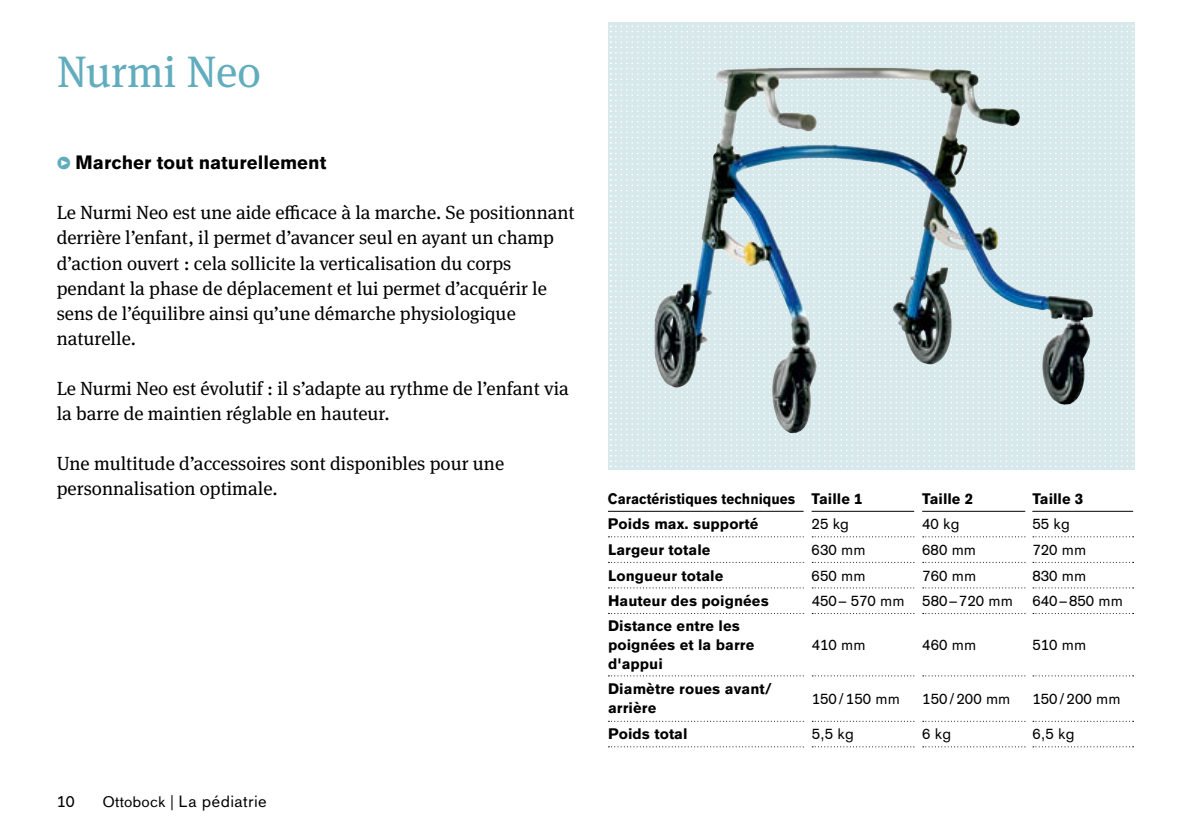
<style>
.page{position:relative;width:1191px;height:840px;background:#fff}
.page>*{position:absolute;margin:0;border:0;box-sizing:border-box;transform-origin:0 0}
.t1{font:44px "OBO Serif";color:#61acbd}
.t2{font:19px/25px "OBO Serif";color:#000}
.t3{font:700 19px "OBO Sans";color:#000}
.t4{font:16px "OBO Sans";letter-spacing:.02em;color:#000}
.t5{font:700 15px/19px "OBO Sans";letter-spacing:.005em;color:#000}
.t6{font:15px "OBO Sans";letter-spacing:.005em;color:#000}
.t7{font:700 15px "OBO Sans";letter-spacing:.005em;color:#000;scale:.92 1}
.s1{font-family:"OBO Serif";font-weight:400;font-size:17px;color:#61acbd}
.s2{font-size:15px}
</style>
<div class="page">
<svg style="left:610px;top:25px;width:524px;height:445px;background:#c9dadd"></svg>
<img style="left:654px;top:67px;width:199px;height:320px">
<svg style="left:608px;top:536px;width:195px;height:1px"></svg>
<svg style="left:812px;top:536px;width:102px;height:1px"></svg>
<svg style="left:922px;top:536px;width:103px;height:1px"></svg>
<svg style="left:1032px;top:536px;width:101px;height:1px"></svg>
<svg style="left:608px;top:561px;width:186px;height:1px"></svg>
<svg style="left:812px;top:561px;width:96px;height:1px"></svg>
<svg style="left:923px;top:561px;width:96px;height:1px"></svg>
<svg style="left:1033px;top:561px;width:100px;height:1px"></svg>
<svg style="left:608px;top:587px;width:195px;height:1px"></svg>
<svg style="left:812px;top:587px;width:102px;height:1px"></svg>
<svg style="left:922px;top:587px;width:103px;height:1px"></svg>
<svg style="left:1032px;top:587px;width:101px;height:1px"></svg>
<svg style="left:608px;top:675px;width:195px;height:1px"></svg>
<svg style="left:812px;top:675px;width:102px;height:1px"></svg>
<svg style="left:922px;top:675px;width:103px;height:1px"></svg>
<svg style="left:1032px;top:675px;width:101px;height:1px"></svg>
<svg style="left:608px;top:720px;width:193px;height:1px"></svg>
<svg style="left:812px;top:720px;width:102px;height:1px"></svg>
<svg style="left:922px;top:720px;width:103px;height:1px"></svg>
<svg style="left:1033px;top:720px;width:100px;height:1px"></svg>
<svg style="left:608px;top:746px;width:195px;height:1px"></svg>
<svg style="left:812px;top:746px;width:102px;height:1px"></svg>
<svg style="left:922px;top:746px;width:103px;height:1px"></svg>
<svg style="left:1032px;top:746px;width:101px;height:1px"></svg>
<hr style="left:608px;top:510px;width:195px;height:1px;background:#000">
<hr style="left:811px;top:510px;width:103px;height:1px;background:#000">
<hr style="left:922px;top:510px;width:103px;height:1px;background:#000">
<hr style="left:1032px;top:510px;width:101px;height:1px;background:#000">
<h1 class="t1" style="left:57px;top:46px;width:206px">Nurmi Neo</h1>
<p class="t3" style="left:57px;top:152px;width:271px"><span class="s1">•</span> Marcher tout naturellement</p>
<p class="t2" style="left:57px;top:200px;width:519px">Le Nurmi Neo est une aide efficace à la marche. Se positionnant derrière l’enfant, il permet d’avancer seul en ayant un champ d’action ouvert : cela sollicite la verticalisation du corps pendant la phase de déplacement et lui permet d’acquérir le sens de l’équilibre ainsi qu’une démarche physiologique naturelle.</p>
<p class="t2" style="left:57px;top:375px;width:513px">Le Nurmi Neo est évolutif : il s’adapte au rythme de l’enfant via la barre de maintien réglable en hauteur.</p>
<p class="t2" style="left:57px;top:450px;width:449px">Une multitude d’accessoires sont disponibles pour une personnalisation optimale.</p>
<p class="t4" style="left:57px;top:791px;width:20px">10</p>
<p class="t4" style="left:103px;top:791px;width:166px"><span class="s2">Ottobock |</span> La pédiatrie</p>
<p class="t7" style="left:608px;top:489px;width:278px">Caractéristiques techniques Taille 1</p>
<p class="t5" style="left:922px;top:489px;width:52px">Taille 2</p>
<p class="t5" style="left:1032px;top:489px;width:52px">Taille 3</p>
<p class="t5" style="left:608px;top:514px;width:152px">Poids max. supporté</p>
<p class="t6" style="left:811px;top:515px;width:39px">25 kg</p>
<p class="t6" style="left:922px;top:515px;width:39px">40 kg</p>
<p class="t6" style="left:1032px;top:515px;width:39px">55 kg</p>
<p class="t5" style="left:608px;top:540px;width:104px">Largeur totale</p>
<p class="t6" style="left:811px;top:540px;width:55px">630 mm</p>
<p class="t6" style="left:922px;top:540px;width:55px">680 mm</p>
<p class="t6" style="left:1032px;top:540px;width:55px">720 mm</p>
<p class="t5" style="left:608px;top:565px;width:117px">Longueur totale</p>
<p class="t6" style="left:811px;top:566px;width:55px">650 mm</p>
<p class="t6" style="left:922px;top:566px;width:55px">760 mm</p>
<p class="t6" style="left:1032px;top:566px;width:55px">830 mm</p>
<p class="t5" style="left:608px;top:591px;width:162px">Hauteur des poignées</p>
<p class="t6" style="left:811px;top:591px;width:203px">450– 570 mm 580–720 mm</p>
<p class="t6" style="left:1032px;top:591px;width:92px">640–850 mm</p>
<p class="t5" style="left:608px;top:616px;width:148px">Distance entre les poignées et la barre d'appui</p>
<p class="t6" style="left:811px;top:635px;width:55px">410 mm</p>
<p class="t6" style="left:922px;top:635px;width:55px">460 mm</p>
<p class="t6" style="left:1032px;top:635px;width:55px">510 mm</p>
<p class="t5" style="left:608px;top:679px;width:165px">Diamètre roues avant/ arrière</p>
<p class="t6" style="left:811px;top:689px;width:90px">150/150 mm</p>
<p class="t6" style="left:922px;top:689px;width:90px">150/200 mm</p>
<p class="t6" style="left:1032px;top:689px;width:90px">150/200 mm</p>
<p class="t5" style="left:608px;top:724px;width:81px">Poids total</p>
<p class="t6" style="left:811px;top:725px;width:44px">5,5 kg</p>
<p class="t6" style="left:922px;top:725px;width:31px">6 kg</p>
<p class="t6" style="left:1032px;top:725px;width:44px">6,5 kg</p>
</div>
